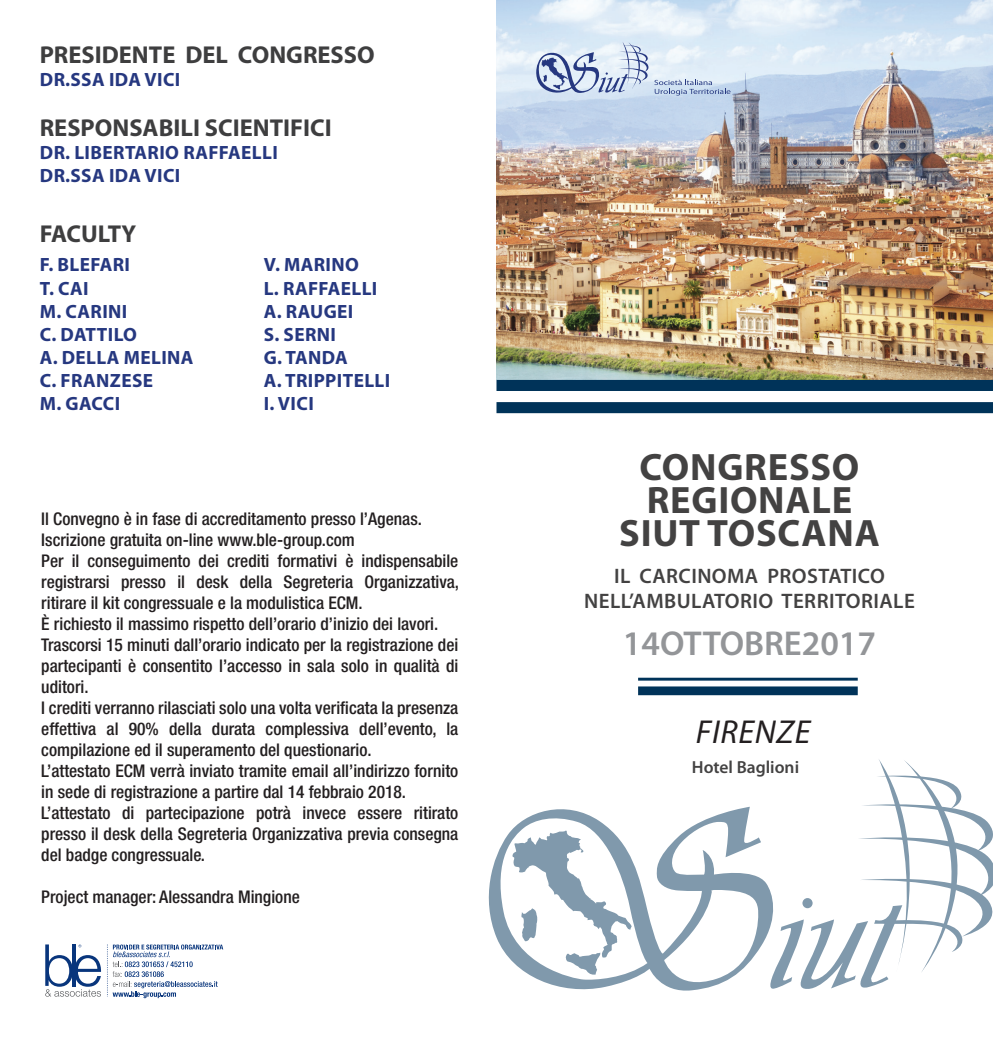
<style>
.page{position:relative;width:993px;height:1042px;background:#fff}
.page>*{position:absolute;margin:0;border:0;box-sizing:border-box;transform-origin:0 0}
.t1{font:700 38.32px/33.1px "Myriad Pro";letter-spacing:.02em;color:#434242;text-align:center}
.t2{font:600 34.65px "Myriad Pro";color:#939598}
.t3{font:italic 33.25px "Myriad Pro";letter-spacing:.02em;color:#231f20}
.t4{font:700 24.5px "Myriad Pro";color:#3e3e3f}
.t5{font:600 21px/25.2px "Myriad Pro";letter-spacing:.02em;color:#434242;text-align:center}
.t6{font:700 19.25px/23.1px "Myriad Pro";letter-spacing:.02em;color:#263880}
.t7{font:500 condensed 17.5px/21px "Helvetica Neue LT Std";color:#231f20}
.t8{font:600 17.5px "Myriad Pro";color:#434242}
</style>
<div class="page">
<img style="left:496px;top:0;width:496px;height:380px">
<svg style="left:107px;top:944px;width:116px;height:54px"></svg>
<svg style="left:45px;top:944px;width:56px;height:52px"></svg>
<svg style="left:534px;top:42px;width:196px;height:53px"></svg>
<svg style="left:488px;top:806px;width:279px;height:185px"></svg>
<svg style="left:767px;top:760px;width:225px;height:229px"></svg>
<svg style="left:512px;top:831px;width:119px;height:143px"></svg>
<div style="left:638px;top:686px;width:219px;height:9px;background:#003359"></div>
<hr style="left:638px;top:678px;width:219px;height:2px;background:#003359">
<div style="left:496px;top:380px;width:496px;height:11px;background:#003359"></div>
<div style="left:496px;top:402px;width:496px;height:11px;background:#003359"></div>
<h3 class="t4" style="left:40px;top:41px;width:336px">PRESIDENTE DEL CONGRESSO</h3>
<p class="t6" style="left:40px;top:68px;width:43px">DR.SSA</p>
<p class="t6" style="left:109px;top:68px;width:57px">IDA VICI</p>
<h3 class="t4" style="left:40px;top:114px;width:293px">RESPONSABILI SCIENTIFICI</h3>
<p class="t6" style="left:40px;top:141px;width:56px">DR. LIBERTARIO</p>
<p class="t6" style="left:183px;top:141px;width:24px">RAFFAELLI</p>
<p class="t6" style="left:40px;top:164px;width:43px">DR.SSA</p>
<p class="t6" style="left:109px;top:164px;width:57px">IDA VICI</p>
<h3 class="t4" style="left:40px;top:220px;width:98px">FACULTY</h3>
<p class="t6" style="left:40px;top:254px;width:49px">F. BLEFARI<br>T. CAI<br>M. CARINI<br>C. DATTILO<br>A. DELLA</p>
<p class="t6" style="left:124px;top:346px;width:28px">MELINA</p>
<p class="t6" style="left:40px;top:369px;width:45px">C. FRAN</p>
<p class="t6" style="left:110px;top:369px;width:23px">ZESE</p>
<p class="t6" style="left:40px;top:392px;width:50px">M. GACCI</p>
<p class="t6" style="left:264px;top:254px;width:83px">V. MARINO<br>L. RAFFAELLI<br>A. RAUGEI<br>S. SERNI<br>G. TANDA<br>A. TRI PPITELLI<br>I. VICI</p>
<p class="t7" style="left:41px;top:508px;width:419px">Il Convegno è in fase di accreditamento presso l’Agenas.<br>Iscrizione gratuita on-line www.ble-group.com<br>Per il conseguimento dei crediti formativi è indispensabile registrarsi presso il desk della Segreteria Organizzativa, ritirare il kit congressuale e la modulistica ECM.<br>È richiesto il massimo rispetto dell’orario d’inizio dei lavori.<br>Trascorsi 15 minuti dall’orario indicato per la registrazione dei partecipanti è consentito l’accesso in sala solo in qualità di uditori.<br>I crediti verranno rilasciati solo una volta verificata la presenza effettiva al 90% della durata complessiva dell’evento, la compilazione ed il superamento del questionario.<br>L’attestato ECM verrà inviato tramite email all’indirizzo fornito in sede di registrazione a partire dal 14 febbraio 2018.<br>L’attestato di partecipazione potrà invece essere ritirato presso il desk della Segreteria Organizzativa previa consegna del badge congressuale.</p>
<p class="t7" style="left:41px;top:886px;width:260px">Project manager: Alessandra Mingione</p>
<h1 class="t1" style="left:619px;top:451px;width:262px">CONGRESSO<br>REGIONALE<br>SIUT TOSCANA</h1>
<p class="t5" style="left:584px;top:563px;width:332px">IL CARCINOMA PROSTATICO<br>NELL’AMBULATORIO TERRITORIALE</p>
<h2 class="t2" style="left:622px;top:624px;width:255px">14OTTOBRE2017</h2>
<h3 class="t3" style="left:695px;top:714px;width:116px">FIRENZE</h3>
<p class="t8" style="left:691px;top:758px;width:109px">Hotel Baglioni</p>
</div>
